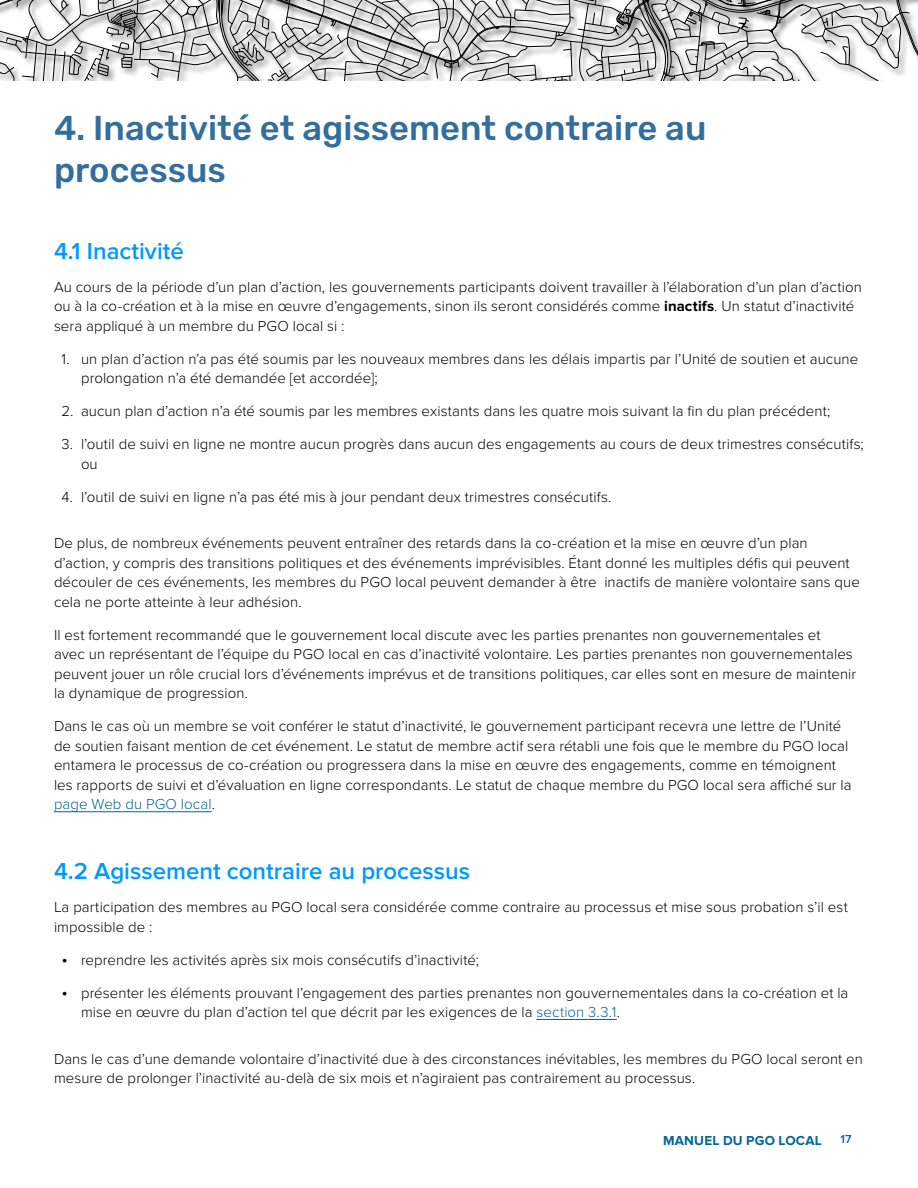
<style>
.page{position:relative;width:918px;height:1188px;background:#fff}
.page>*{position:absolute;margin:0;border:0;box-sizing:border-box;transform-origin:0 0}
.t1{font:500 34.5px/42px "Rubik";color:#336e9e}
.t2{font:600 24px "Proxima Nova";color:#09f}
.t3{font:300 15px/19.5px "Proxima Nova";letter-spacing:.005em;color:#000}
.t4{font:700 13.5px "Proxima Nova";letter-spacing:.015em;color:#046597}
.t5{font:600 12px "Proxima Nova";color:#046597}
.s1{font-weight:700}
.s2{color:#046598}
.s3{font-size:18px}
</style>
<div class="page">
<hr style="left:54px;top:811px;width:158px;height:1px;background:#046598">
<hr style="left:536px;top:1019px;width:81px;height:1px;background:#046598">
<svg style="left:0;top:0;width:918px;height:81px"></svg>
<h1 class="t1" style="left:54px;top:108px;width:654px">4. Inactivité et agissement contraire au processus</h1>
<h2 class="t2" style="left:54px;top:237px;width:131px">4.1 Inactivité</h2>
<p class="t3" style="left:54px;top:276px;width:809px">Au cours de la période d’un plan d’action, les gouvernements participants doivent travailler à l’élaboration d’un plan d’action ou à la co-création et à la mise en œuvre d’engagements, sinon ils seront considérés comme <span class="s1">inactifs</span>. Un statut d’inactivité sera appliqué à un membre du PGO local si :</p>
<p class="t3" style="left:81px;top:348px;width:779px;text-indent:-20px">1. un plan d’action n’a pas été soumis par les nouveaux membres dans les délais impartis par l’Unité de soutien et aucune prolongation n’a été demandée [et accordée];</p>
<p class="t3" style="left:62px;top:401px;width:770px">2. aucun plan d’action n’a été soumis par les membres existants dans les quatre mois suivant la fin du plan précédent;</p>
<p class="t3" style="left:81px;top:434px;width:784px;text-indent:-20px">3. l’outil de suivi en ligne ne montre aucun progrès dans aucun des engagements au cours de deux trimestres consécutifs; ou</p>
<p class="t3" style="left:62px;top:486px;width:551px">4. l’outil de suivi en ligne n’a pas été mis à jour pendant deux trimestres consécutifs.</p>
<p class="t3" style="left:54px;top:533px;width:807px">De plus, de nombreux événements peuvent entraîner des retards dans la co-création et la mise en œuvre d’un plan d’action, y compris des transitions politiques et des événements imprévisibles. Étant donné les multiples défis qui peuvent découler de ces événements, les membres du PGO local peuvent demander à être inactifs de manière volontaire sans que cela ne porte atteinte à leur adhésion.</p>
<p class="t3" style="left:54px;top:624px;width:804px">Il est fortement recommandé que le gouvernement local discute avec les parties prenantes non gouvernementales et<br>avec un représentant de l’équipe du PGO local en cas d’inactivité volontaire. Les parties prenantes non gouvernementales peuvent jouer un rôle crucial lors d’événements imprévus et de transitions politiques, car elles sont en mesure de maintenir la dynamique de progression.</p>
<p class="t3" style="left:54px;top:716px;width:799px">Dans le cas où un membre se voit conférer le statut d’inactivité, le gouvernement participant recevra une lettre de l’Unité de soutien faisant mention de cet événement. Le statut de membre actif sera rétabli une fois que le membre du PGO local entamera le processus de co-création ou progressera dans la mise en œuvre des engagements, comme en témoignent les rapports de suivi et d’évaluation en ligne correspondants. Le statut de chaque membre du PGO local sera affiché sur la <span class="s2">page Web du PGO local</span>.</p>
<h2 class="t2" style="left:54px;top:857px;width:418px">4.2 Agissement contraire au processus</h2>
<p class="t3" style="left:54px;top:896px;width:795px">La participation des membres au PGO local sera considérée comme contraire au processus et mise sous probation s’il est impossible de :</p>
<p class="t3" style="left:61px;top:949px;width:419px"><span class="s3">•</span> reprendre les activités après six mois consécutifs d’inactivité;</p>
<p class="t3" style="left:81px;top:982px;width:769px;text-indent:-20px"><span class="s3">•</span> présenter les éléments prouvant l’engagement des parties prenantes non gouvernementales dans la co-création et la mise en œuvre du plan d’action tel que décrit par les exigences de la <span class="s2">section 3.3.1</span>.</p>
<p class="t3" style="left:54px;top:1048px;width:810px">Dans le cas d’une demande volontaire d’inactivité due à des circonstances inévitables, les membres du PGO local seront en mesure de prolonger l’inactivité au-delà de six mois et n’agiraient pas contrairement au processus.</p>
<p class="t4" style="left:663px;top:1132px;width:160px">MANUEL DU PGO LOCAL</p>
<p class="t5" style="left:841px;top:1133px;width:13px">17</p>
</div>
